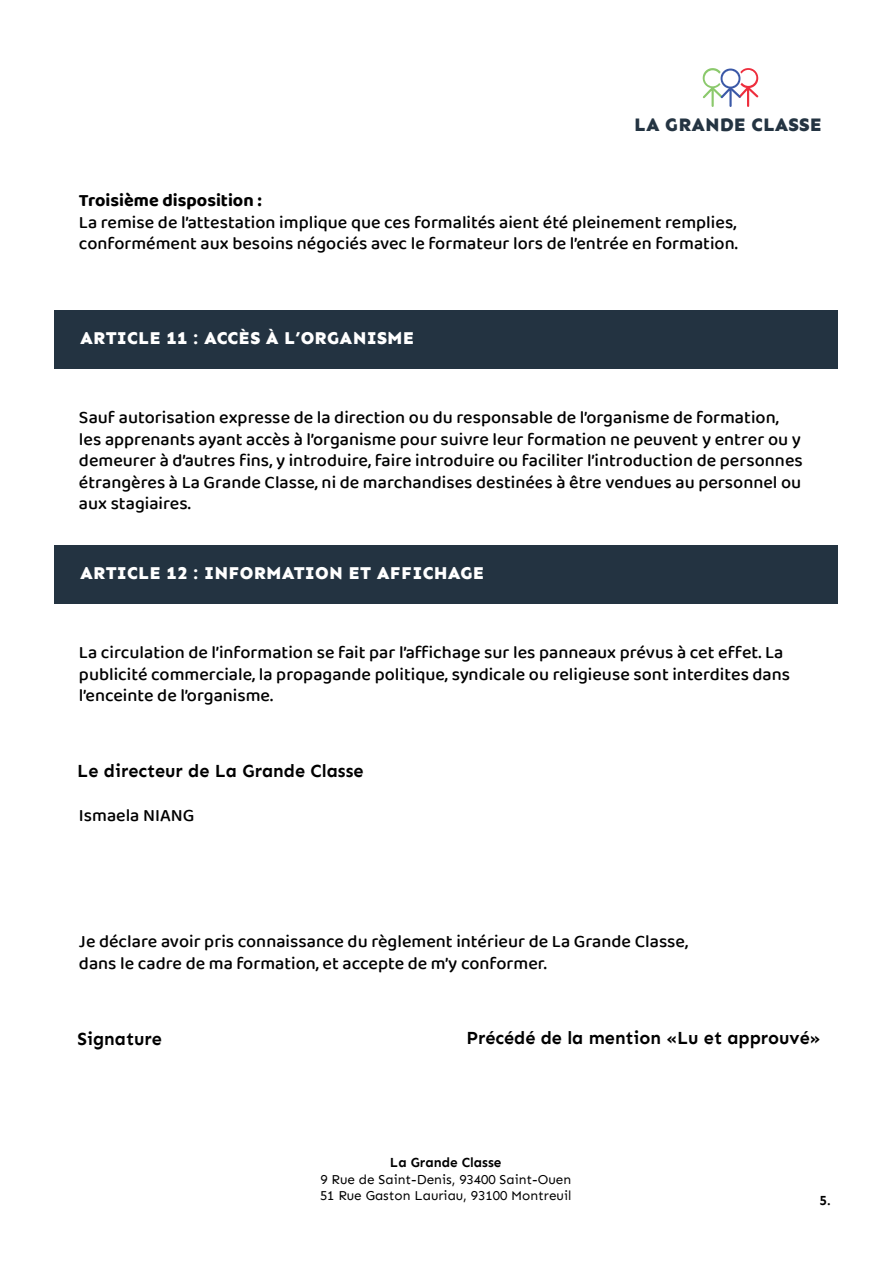
<style>
.page{position:relative;width:893px;height:1263px;background:#fff}
.page>*{position:absolute;margin:0;border:0;box-sizing:border-box;transform-origin:0 0}
.t1{font:800 19.05px "Sen";color:#243442}
.t2{font:500 18px/21.6px "Baloo Chettan 2";color:#000}
.t3{font:700 18px "Sen";color:#000}
.t4{font:800 18px "Sen";letter-spacing:.01em;color:#fff}
.t5{font:700 18px "Baloo Chettan 2";color:#000}
.t6{font:13.5px/16.2px "Sen";color:#000}
.t7{font:700 13.5px "Sen";color:#000}
</style>
<div class="page">
<div style="left:54px;top:310px;width:783px;height:59px;background:#233341"></div>
<svg style="left:702px;top:68px;width:57px;height:39px"></svg>
<div style="left:54px;top:545px;width:783px;height:59px;background:#233341"></div>
<p class="t1" style="left:634px;top:114px;width:189px">LA GRANDE CLASSE</p>
<p class="t5" style="left:79px;top:187px;width:184px">Troisième disposition :</p>
<p class="t2" style="left:79px;top:211px;width:660px">La remise de l’attestation implique que ces formalités aient été pleinement remplies, conformément aux besoins négociés avec le formateur lors de l’entrée en formation.</p>
<p class="t4" style="left:80px;top:328px;width:336px">ARTICLE 11 : ACCÈS À L’ORGANISME</p>
<p class="t2" style="left:79px;top:406px;width:725px">Sauf autorisation expresse de la direction ou du responsable de l’organisme de formation, les apprenants ayant accès à l’organisme pour suivre leur formation ne peuvent y entrer ou y demeurer à d’autres fins, y introduire, faire introduire ou faciliter l’introduction de personnes étrangères à La Grande Classe, ni de marchandises destinées à être vendues au personnel ou aux stagiaires.</p>
<p class="t4" style="left:80px;top:563px;width:406px">ARTICLE 12 : INFORMATION ET AFFICHAGE</p>
<p class="t2" style="left:79px;top:641px;width:713px">La circulation de l’information se fait par l’affichage sur les panneaux prévus à cet effet. La publicité commerciale, la propagande politique, syndicale ou religieuse sont interdites dans l’enceinte de l’organisme.</p>
<p class="t3" style="left:77px;top:761px;width:288px">Le directeur de La Grande Classe</p>
<p class="t2" style="left:79px;top:804px;width:117px">Ismaela NIANG</p>
<p class="t2" style="left:79px;top:930px;width:611px">Je déclare avoir pris connaissance du règlement intérieur de La Grande Classe, dans le cadre de ma formation, et accepte de m’y conformer.</p>
<p class="t3" style="left:77px;top:1028px;width:86px">Signature</p>
<p class="t3" style="left:466px;top:1028px;width:356px">Précédé de la mention «Lu et approuvé»</p>
<p class="t7" style="left:390px;top:1155px;width:113px">La Grande Classe</p>
<p class="t6" style="left:320px;top:1171px;width:253px">9 Rue de Saint-Denis, 93400 Saint-Ouen<br>51 Rue Gaston Lauriau, 93100 Montreuil</p>
<p class="t7" style="left:819px;top:1192px;width:13px">5.</p>
</div>
